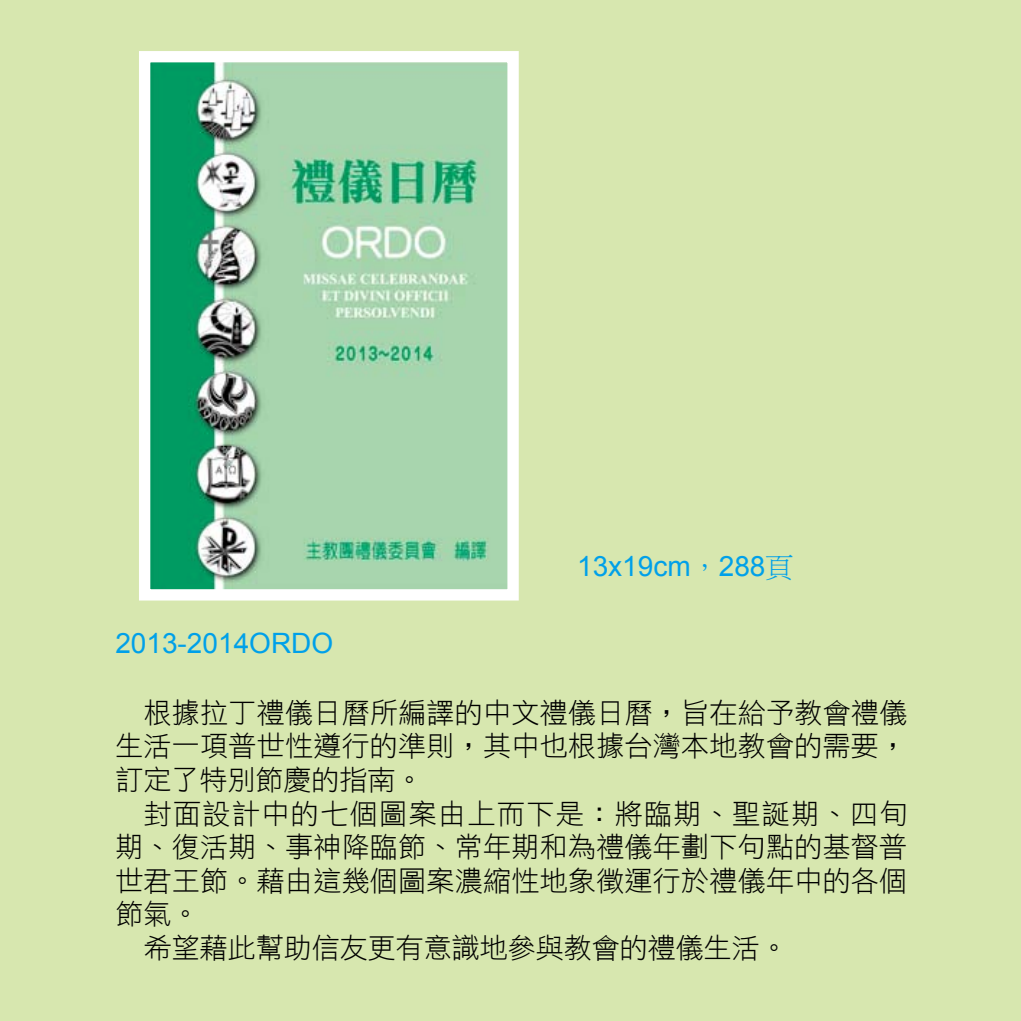
<style>
.page{position:relative;width:1021px;height:1021px;background:#fff}
.page>*{position:absolute;margin:0;border:0;box-sizing:border-box;transform-origin:0 0}
.t1{font:28px/33.6px "DF Hei Lt HK BF";letter-spacing:.01em;color:#000;text-align:justify}
.t2{font:28px "DF Hei Lt HK BF";letter-spacing:.05em;color:#000}
.t3{font:28px "Arial";color:#00a0e9}
.s1{font-family:"P Ming Li U"}
</style>
<div class="page">
<div style="left:0;top:0;width:1020px;height:1020px;background:#d7e7af"></div>
<img style="left:151px;top:63px;width:356px;height:525px">
<div style="left:139px;top:51px;width:380px;height:549px;border:11px solid #fff"></div>
<p class="t3" style="left:115px;top:625px;width:219px">2013-2014ORDO</p>
<p class="t3" style="left:577px;top:548px;width:218px">13x19cm<span class="s1">，</span>288<span class="s1">頁</span></p>
<p class="t1" style="left:115px;top:695px;width:793px;text-indent:28px">根據拉丁禮儀日曆所編譯的中文禮儀日曆，旨在給予教會禮儀生活一項普世性遵行的準則，其中也根據台灣本地教會的需要，訂定了特別節慶的指南。</p>
<p class="t2" style="left:144px;top:799px;width:765px">封面設計中的七個圖案由上而下是：將臨期、聖誕期、四旬</p>
<p class="t1" style="left:115px;top:830px;width:793px">期、復活期、事神降臨節、常年期和為禮儀年劃下句點的基督普</p>
<p class="t1" style="left:115px;top:863px;width:793px">世君王節。藉由這幾個圖案濃縮性地象徵運行於禮儀年中的各個</p>
<p class="t1" style="left:115px;top:897px;width:86px">節氣。</p>
<p class="t1" style="left:144px;top:930px;width:645px">希望藉此幫助信友更有意識地參與教會的禮儀生活。</p>
</div>
